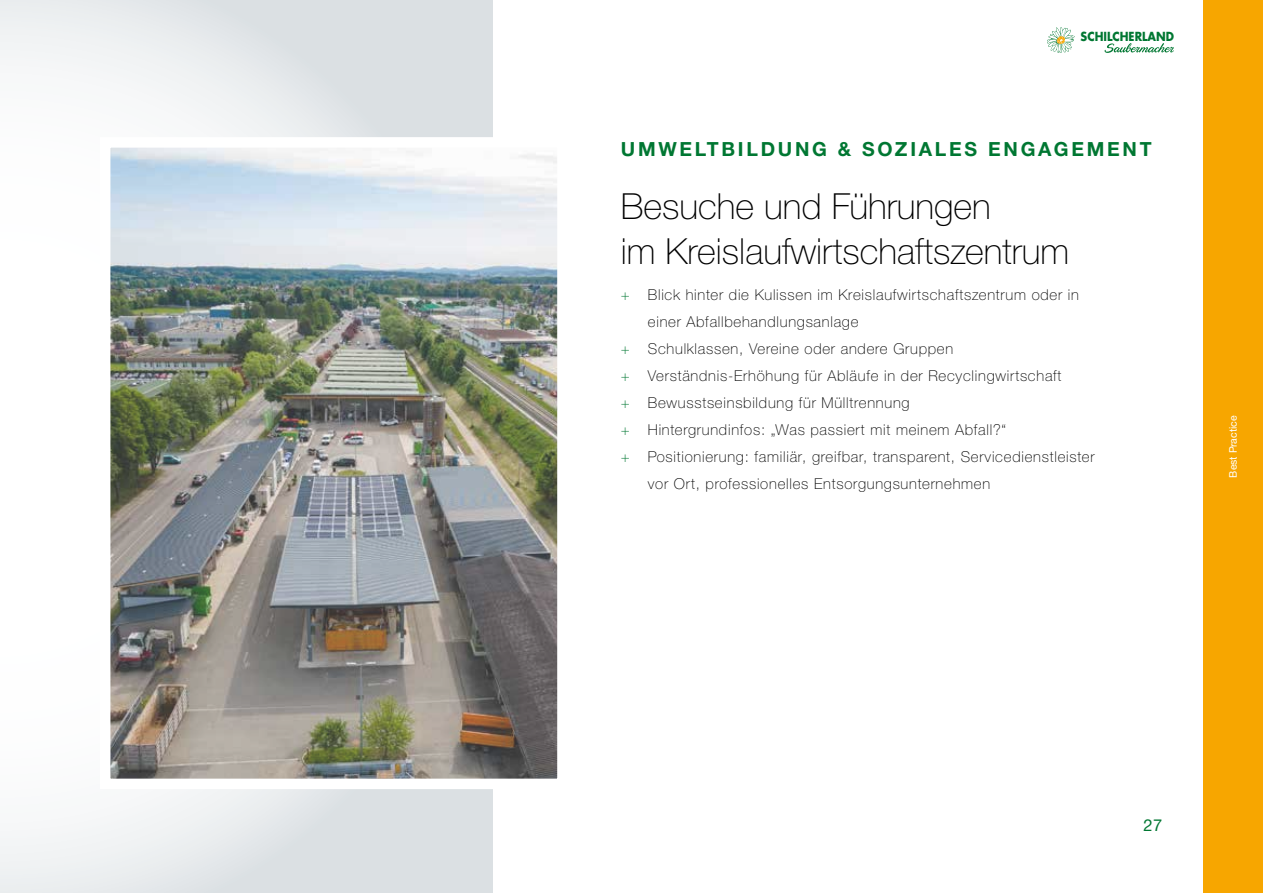
<style>
.page{position:relative;width:1263px;height:893px;background:#fff}
.page>*{position:absolute;margin:0;border:0;box-sizing:border-box;transform-origin:0 0}
.t1{font:100 36px/45px "Helvetica Neue LTW1 G";color:#000}
.t2{font:700 19.5px "Helvetica Neue LTW1 G";letter-spacing:.14em;color:#007732}
.t3{font:16.5px "Helvetica Neue LTW1 G";color:#007732}
.t4{font:100 15px "Helvetica Neue LTW1 G";letter-spacing:.05em;color:#000}
.t5{font:700 12.15px "Futura Std";color:#007732;scale:.9 1}
.t6{font:10.5px "Helvetica Neue LTW1 G";color:#fff}
.s1{color:#007732}
</style>
<div class="page">
<div style="left:1203px;top:0;width:60px;height:893px;background:#f7a600"></div>
<div style="left:0;top:0;width:493px;height:893px;background:linear-gradient(to right,#fdfdfd,#d4dade)"></div>
<svg style="left:1047px;top:27px;width:27px;height:26px"></svg>
<svg style="left:1104px;top:43px;width:70px;height:10px"></svg>
<img style="left:103px;top:138px;width:455px;height:648px">
<p class="t5" style="left:1081px;top:28px;width:105px">SCHILCHERLAND</p>
<h2 class="t2" style="left:621px;top:137px;width:532px">UMWELTBILDUNG &amp; SOZIALES ENGAGEMENT</h2>
<h1 class="t1" style="left:621px;top:184px;width:450px">Besuche und Führungen<br>im Kreislaufwirtschaftszentrum</h1>
<p class="t4" style="left:621px;top:286px;width:460px"><span class="s1">+</span> Blick hinter die Kulissen im Kreislaufwirtschaftszentrum oder in</p>
<p class="t4" style="left:648px;top:313px;width:212px">einer Abfallbehandlungsanlage</p>
<p class="t4" style="left:621px;top:340px;width:334px"><span class="s1">+</span> Schulklassen, Vereine oder andere Gruppen</p>
<p class="t4" style="left:621px;top:367px;width:442px"><span class="s1">+</span> Verständnis-Erhöhung für Abläufe in der Recyclingwirtschaft</p>
<p class="t4" style="left:621px;top:394px;width:290px"><span class="s1">+</span> Bewusstseinsbildung für Mülltrennung</p>
<p class="t4" style="left:621px;top:421px;width:387px"><span class="s1">+</span> Hintergrundinfos: „Was passiert mit meinem Abfall?“</p>
<p class="t4" style="left:621px;top:448px;width:475px"><span class="s1">+</span> Positionierung: familiär, greifbar, transparent, Servicedienstleister</p>
<p class="t4" style="left:648px;top:475px;width:344px">vor Ort, professionelles Entsorgungsunternehmen</p>
<p class="t6" style="left:1226px;top:478px;width:64px;rotate:-90deg">Best Practice</p>
<p class="t3" style="left:1143px;top:815px;width:21px">27</p>
</div>
